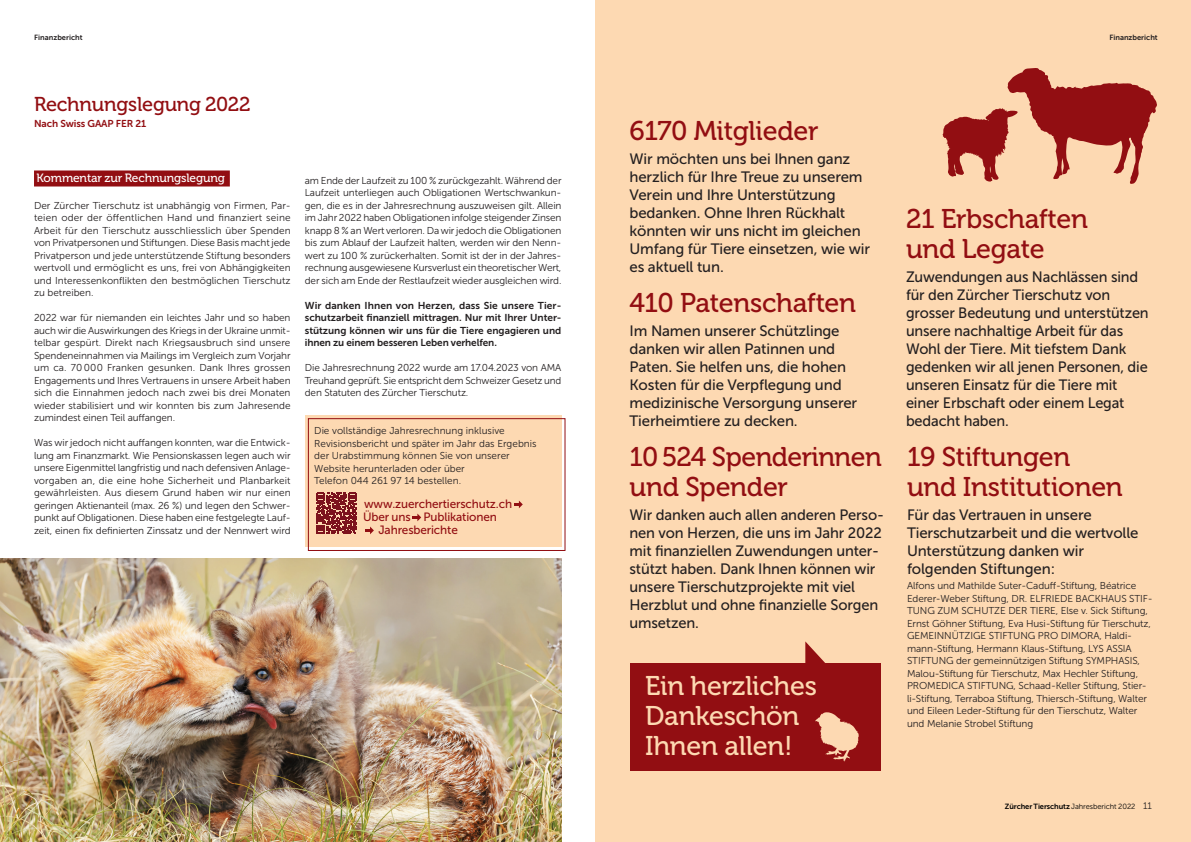
<style>
.page{position:relative;width:1191px;height:842px;background:#fff}
.page>*{position:absolute;margin:0;border:0;box-sizing:border-box;transform-origin:0 0}
.t1{font:27px/30px "Museo 500";letter-spacing:-.01em;color:#920e12}
.t2{font:27px/30px "Museo 500";letter-spacing:-.01em;color:#fdd9b2}
.t3{font:20px "Museo 500";letter-spacing:-.01em;color:#920e12}
.t4{font:15px/18px "Museo Sans 500";letter-spacing:-.01em;color:#231f20}
.t5{font:12px "Museo Sans 500";letter-spacing:-.01em;color:#920e12}
.t6{font:12px "Museo 500";letter-spacing:-.01em;color:#fff}
.t7{font:10px/12.5px "Museo Sans 300";letter-spacing:-.01em;color:#231f20;text-align:justify}
.t8{font:10px/12.5px "Museo Sans 700";letter-spacing:-.01em;color:#231f20;text-align:justify}
.t9{font:10px "Museo Sans 700";letter-spacing:-.01em;color:#920e12}
.t10{font:7.5px "Museo Sans 700";letter-spacing:-.01em;color:#000}
.t11{font:7.5px "Museo Sans 700";color:#231f20}
.s1{font-family:"Museo Sans 300"}
.s2{font-family:"Museo Sans 300";font-size:9.5px;color:#231f20}
</style>
<div class="page">
<div style="left:595px;top:0;width:596px;height:842px;background:#fdd9b2"></div>
<div style="left:305px;top:415px;width:256px;height:132px;background:#fdd9b2"></div>
<div style="left:308px;top:418px;width:257px;height:133px;border:1px solid #920e12"></div>
<div style="left:34px;top:170px;width:196px;height:16px;background:#920e12"></div>
<div style="left:629px;top:663px;width:251px;height:108px;background:#920e12"></div>
<svg style="left:805px;top:641px;width:20px;height:22px"></svg>
<svg style="left:942px;top:68px;width:215px;height:116px"></svg>
<svg style="left:514px;top:500px;width:9px;height:8px"></svg>
<svg style="left:413px;top:513px;width:8px;height:8px"></svg>
<svg style="left:365px;top:526px;width:9px;height:8px"></svg>
<svg style="left:316px;top:493px;width:41px;height:41px"></svg>
<img style="left:0;top:559px;width:561px;height:283px">
<svg style="left:815px;top:712px;width:44px;height:49px"></svg>
<p class="t11" style="left:34px;top:33px;width:50px">Finanzbericht</p>
<p class="t11" style="left:1109px;top:33px;width:50px">Finanzbericht</p>
<h2 class="t3" style="left:34px;top:94px;width:218px">Rechnungslegung 2022</h2>
<p class="t9" style="left:34px;top:118px;width:114px">Nach Swiss GAAP FER 21</p>
<p class="t6" style="left:36px;top:171px;width:190px">Kommentar zur Rechnungslegung</p>
<p class="t7" style="left:34px;top:199px;width:258px">Der Zürcher Tierschutz ist unabhängig von Firmen, Par&shy;teien oder der öffentlichen Hand und finanziert seine Arbeit für den Tierschutz ausschliesslich über Spenden von Privatpersonen und Stiftungen. Diese Basis macht jede Privatperson und jede unterstützende Stiftung besonders wertvoll und ermöglicht es uns, frei von Abhängigkeiten und Interessenkonflikten den bestmöglichen Tierschutz zu betreiben.</p>
<p class="t7" style="left:34px;top:312px;width:258px">2022 war für niemanden ein leichtes Jahr und so haben auch wir die Auswirkungen des Kriegs in der Ukraine unmit&shy;telbar gespürt. Direkt nach Kriegsausbruch sind unsere Spendeneinnahmen via Mailings im Vergleich zum Vorjahr um ca. 70000 Franken gesunken. Dank Ihres grossen Engagements und Ihres Vertrauens in unsere Arbeit haben sich die Einnahmen jedoch nach zwei bis drei Monaten wieder stabilisiert und wir konnten bis zum Jahresende zumindest einen Teil auffangen.</p>
<p class="t7" style="left:34px;top:437px;width:258px">Was wir jedoch nicht auffangen konnten, war die Entwick&shy;lung am Finanzmarkt. Wie Pensionskassen legen auch wir unsere Eigenmittel langfristig und nach defensiven Anlage&shy;vorgaben an, die eine hohe Sicherheit und Planbarkeit gewährleisten. Aus diesem Grund haben wir nur einen geringen Aktienanteil (max. 26 %) und legen den Schwer&shy;punkt auf Obligationen. Diese haben eine festgelegte Lauf&shy;zeit, einen fix definierten Zinssatz und der Nennwert wird</p>
<p class="t7" style="left:305px;top:174px;width:258px">am Ende der Laufzeit zu 100 % zurückgezahlt. Während der Laufzeit unterliegen auch Obligationen Wertschwankun&shy;gen, die es in der Jahresrechnung auszuweisen gilt. Allein im Jahr 2022 haben Obligationen infolge steigender Zinsen knapp 8 % an Wert verloren. Da wir jedoch die Obligationen bis zum Ablauf der Laufzeit halten, werden wir den Nenn&shy;wert zu 100 % zurückerhalten. Somit ist der in der Jahres&shy;rechnung ausgewiesene Kursverlust ein theoretischer Wert, der sich am Ende der Restlaufzeit wieder ausgleichen wird.</p>
<p class="t8" style="left:305px;top:299px;width:258px">Wir danken Ihnen von Herzen, dass Sie unsere Tier&shy;schutzarbeit finanziell mittragen. Nur mit Ihrer Unter&shy;stützung können wir uns für die Tiere engagieren und ihnen zu einem besseren Leben verhelfen.</p>
<p class="t7" style="left:305px;top:362px;width:258px">Die Jahresrechnung 2022 wurde am 17.04.2023 von AMA Treuhand geprüft. Sie entspricht dem Schweizer Gesetz und den Statuten des Zürcher Tierschutz.</p>
<p class="t7" style="left:314px;top:425px;width:224px;text-align:left">Die vollständige Jahresrechnung inklusive Revisionsbericht und später im Jahr das Ergebnis der Urabstimmung können Sie von unserer Website herunterladen oder über<br>Telefon 044 261 97 14 bestellen.</p>
<p class="t5" style="left:364px;top:498px;width:149px">www.zuerchertierschutz.ch</p>
<p class="t5" style="left:363px;top:511px;width:135px">Über uns Publikationen</p>
<p class="t5" style="left:378px;top:524px;width:81px">Jahresberichte</p>
<h1 class="t1" style="left:629px;top:116px;width:190px">6170 Mitglieder</h1>
<h3 class="t4" style="left:629px;top:150px;width:242px">Wir möchten uns bei Ihnen ganz herzlich für Ihre Treue zu unserem<br>Verein und Ihre Unterstützung bedanken. Ohne Ihren Rückhalt könnten wir uns nicht im gleichen<br>Umfang für Tiere einsetzen, wie wir es aktuell tun.</h3>
<h1 class="t1" style="left:629px;top:288px;width:228px">410 Patenschaften</h1>
<h3 class="t4" style="left:629px;top:322px;width:229px">Im Namen unserer Schützlinge danken wir allen Patinnen und<br>Paten. Sie helfen uns, die hohen<br>Kosten für die Verpflegung und medizinische Versorgung unserer<br>Tierheimtiere zu decken.</h3>
<h1 class="t1" style="left:629px;top:442px;width:254px">10524 Spenderinnen und Spender</h1>
<h3 class="t4" style="left:629px;top:506px;width:256px">Wir danken auch allen anderen Perso&shy;nen von Herzen, die uns im Jahr 2022 mit finanziellen Zuwendungen unter&shy;stützt haben. Dank Ihnen können wir unsere Tierschutzprojekte mit viel<br>Herzblut und ohne finanzielle Sorgen umsetzen.</h3>
<h1 class="t2" style="left:645px;top:671px;width:173px">Ein herzliches<br>Dankeschön<br>Ihnen allen!</h1>
<h1 class="t1" style="left:906px;top:204px;width:184px">21 Erbschaften und Legate</h1>
<p class="t4" style="left:906px;top:268px;width:244px">Zuwendungen aus Nachlässen sind für den Zürcher Tierschutz von grosser Bedeutung und unterstützen unsere nachhaltige Arbeit für das<br>Wohl der Tiere. Mit tiefstem Dank gedenken wir all jenen Personen, die unseren Einsatz für die Tiere mit einer Erbschaft oder einem Legat bedacht haben.</p>
<h1 class="t1" style="left:907px;top:442px;width:217px">19 Stiftungen und Institutionen</h1>
<h3 class="t4" style="left:907px;top:506px;width:233px">Für das Vertrauen in unsere<br>Tierschutzarbeit und die wertvolle<br>Unterstützung danken wir folgenden Stiftungen:</h3>
<p class="t7" style="left:907px;top:579px;width:247px;text-align:left">Alfons und Mathilde Suter-Caduff-Stiftung, Béatrice Ederer-Weber Stiftung, DR. ELFRIEDE BACKHAUS STIF-TUNG ZUM SCHUTZE DER TIERE, Else v. Sick Stiftung, Ernst Göhner Stiftung, Eva Husi-Stiftung für Tierschutz, GEMEINNÜTZIGE STIFTUNG PRO DIMORA, Haldi&shy;mann-Stiftung, Hermann Klaus-Stiftung, LYS ASSIA STIFTUNG der gemeinnützigen Stiftung SYMPHASIS, Malou-Stiftung für Tierschutz, Max Hechler Stiftung, PROMEDICA STIFTUNG, Schaad-Keller Stiftung, Stier&shy;li-Stiftung, Terraboa Stiftung, Thiersch-Stiftung, Walter und Eileen Leder-Stiftung für den Tierschutz, Walter und Melanie Strobel Stiftung</p>
<p class="t10" style="left:1004px;top:803px;width:149px">Zürcher Tierschutz <span class="s1">Jahresbericht 2022</span> <span class="s2">11</span></p>
</div>
